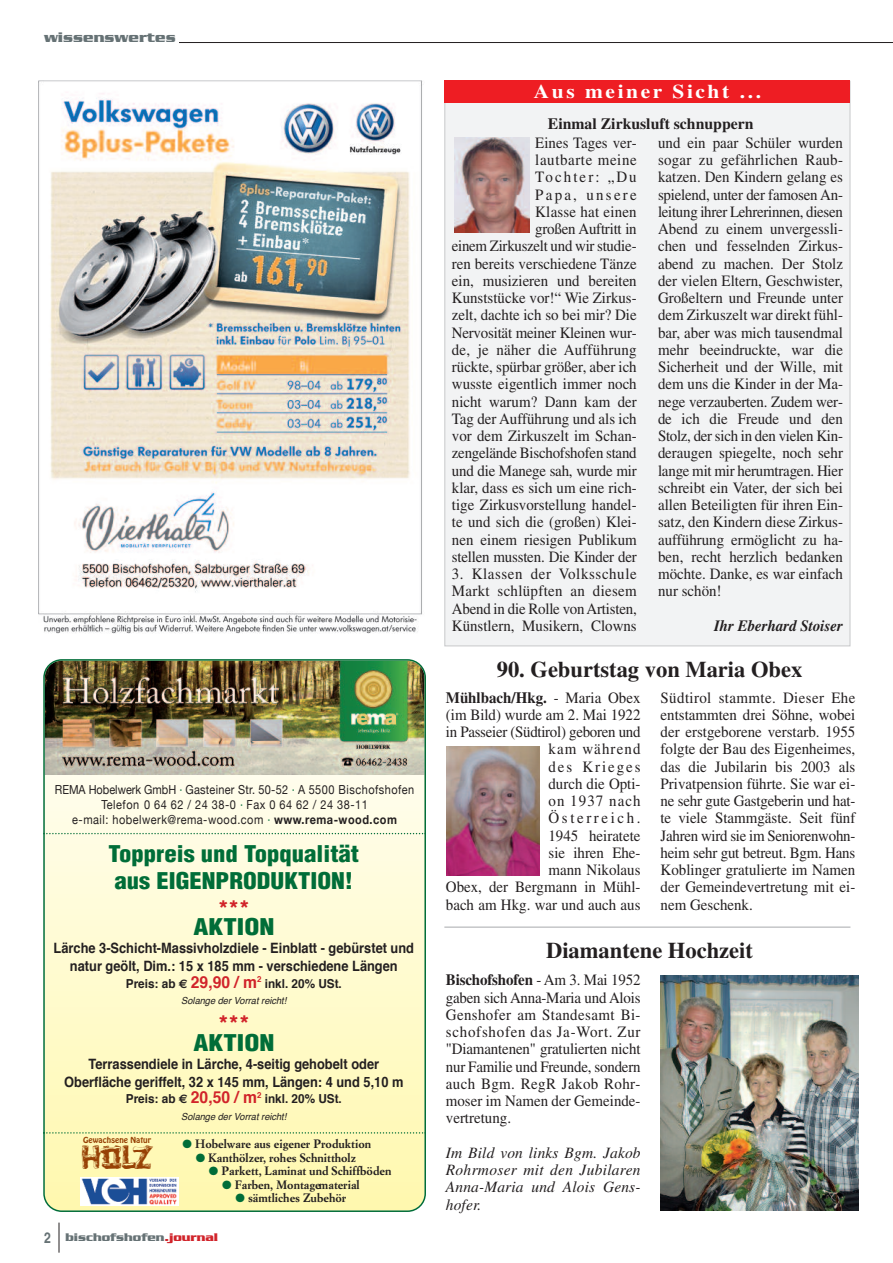
<style>
.page{position:relative;width:893px;height:1263px;background:#fff}
.page>*{position:absolute;margin:0;border:0;box-sizing:border-box;transform-origin:0 0}
.t1{font:29.55px "Logger";color:#974105}
.t2{font:700 22.5px "Times";color:#231f20}
.t3{font:900 condensed 22.5px/27px "Helvetica";color:#006d38;scale:1.1 1}
.t4{font:900 condensed 22.5px "Helvetica";color:#006d38;scale:1.2 1}
.t5{font:900 condensed 20.85px "Helvetica";color:#d1232a}
.t6{font:700 19.5px "Times";letter-spacing:.12em;color:#fff;scale:1.1 1}
.t7{font:15.75px/17.2px "Times";color:#231f20;text-align:justify;scale:.95 1}
.t8{font:italic 15.75px/17.2px "Times";letter-spacing:.01em;color:#231f20;text-align:justify}
.t9{font:700 15.75px "Times";color:#231f20}
.t10{font:italic 700 15.75px "Times";color:#231f20;scale:.95 1}
.t11{font:700 15px "Serpentine";color:#667275}
.t12{font:700 14.25px/18px "Helvetica";color:#231f20;text-align:center;scale:.9 1}
.t13{font:12.45px/15px "Helvetica Neue";letter-spacing:.045em;color:#231f20;text-align:center;scale:.88 1}
.t14{font:700 12.45px "Helvetica";color:#231f20;scale:.95 1}
.t15{font:700 12px "Simoncini Garamond";color:#231f20}
.t16{font:700 12px "Serpentine";color:#667275}
.t17{font:italic 9.75px "Helvetica";color:#231f20;scale:.95 1}
.t18{font:7.35px "Hobo";color:#974105;scale:1.09 1}
.s1{color:#006d38}
.s2{font-weight:700}
.s3{font-family:"Euro Sans"}
.s4{font-size:16.5px;color:#d1232a}
.s5{font-family:"Helvetica";font-stretch:condensed;font-size:15px}
.s6{color:#d1232a}
</style>
<div class="page">
<hr style="left:59px;top:1222px;width:1px;height:31px;background:#231f20">
<hr style="left:43px;top:42px;width:850px;height:1px;background:#231f20">
<div style="left:43px;top:30px;width:136px;height:29px;background:#fff"></div>
<img style="left:38px;top:80px;width:384px;height:554px">
<div style="left:445px;top:82px;width:404px;height:563px;background:#f2f3f4"></div>
<img style="left:446px;top:746px;width:93px;height:130px">
<div style="left:444px;top:81px;width:406px;height:22px;background:#ee1d23"></div>
<img style="left:455px;top:137px;width:74px;height:96px">
<hr style="left:444px;top:927px;width:406px;height:1px;background:#a8a9ad">
<img style="left:661px;top:976px;width:197px;height:235px">
<img style="left:43px;top:659px;width:383px;height:553px">
<svg style="left:43px;top:833px;width:383px;height:1px"></svg>
<svg style="left:43px;top:1132px;width:383px;height:2px"></svg>
<div style="left:80px;top:1177px;width:99px;height:28px;background:#fff"></div>
<img style="left:81px;top:1178px;width:96px;height:26px">
<p class="t11" style="left:44px;top:28px;width:133px">wissenswertes</p>
<p class="t13" style="left:55px;top:781px;width:410px">REMA Hobelwerk GmbH <span class="s1">·</span> Gasteiner Str. 50-52 <span class="s1">·</span> A 5500 Bischofshofen<br>Telefon 0 64 62 / 24 38-0 <span class="s1">·</span> Fax 0 64 62 / 24 38-11<br>e-mail: hobelwerk@rema-wood.com <span class="s1">·</span> <span class="s2">www.rema-wood.com</span></p>
<h2 class="t3" style="left:109px;top:840px;width:229px">Toppreis und Topqualität aus EIGENPRODUKTION!</h2>
<h3 class="t5" style="left:218px;top:896px;width:33px">***</h3>
<h2 class="t4" style="left:193px;top:914px;width:69px">AKTION</h2>
<p class="t12" style="left:54px;top:940px;width:402px">Lärche 3-Schicht-Massivholzdiele - Einblatt - gebürstet und natur geölt, Dim.: 15 x 185 mm - verschiedene Längen</p>
<p class="t14" style="left:126px;top:978px;width:229px">Preis: ab <span class="s3">€</span> <span class="s4">29,90 / m</span><sup>2</sup> inkl. 20% USt.</p>
<p class="t17" style="left:181px;top:997px;width:112px">Solange der Vorrat reicht!</p>
<h3 class="t5" style="left:218px;top:1012px;width:33px">***</h3>
<h2 class="t4" style="left:193px;top:1030px;width:69px">AKTION</h2>
<p class="t12" style="left:64px;top:1056px;width:378px">Terrassendiele in Lärche, 4-seitig gehobelt oder<br>Oberfläche geriffelt, 32 x 145 mm, Längen: 4 und 5,10 m</p>
<p class="t14" style="left:126px;top:1094px;width:229px">Preis: ab <span class="s3">€</span> <span class="s4">20,50 / m</span><sup>2</sup> inkl. 20% USt.</p>
<p class="t17" style="left:181px;top:1112px;width:112px">Solange der Vorrat reicht!</p>
<p class="t18" style="left:83px;top:1137px;width:64px">Gewachsene Natur</p>
<h1 class="t1" style="left:81px;top:1142px;width:75px">HOLZ</h1>
<p class="t15" style="left:182px;top:1139px;width:190px"><span class="s1">●</span> Hobelware aus eigener Produktion</p>
<p class="t15" style="left:196px;top:1153px;width:162px"><span class="s1">●</span> Kanthölzer, rohes Schnittholz</p>
<p class="t15" style="left:209px;top:1166px;width:184px"><span class="s1">●</span> Parkett, Laminat und Schiffböden</p>
<p class="t15" style="left:222px;top:1179px;width:139px"><span class="s1">●</span> Farben, Montagematerial</p>
<p class="t15" style="left:236px;top:1193px;width:112px"><span class="s1">●</span> sämtliches Zubehör</p>
<p class="t16" style="left:44px;top:1230px;width:176px"><span class="s5">2</span> bischofshofen<span class="s6">.journal</span></p>
<p class="t6" style="left:534px;top:85px;width:208px">Aus meiner Sicht ...</p>
<p class="t9" style="left:548px;top:118px;width:207px">Einmal Zirkusluft schnuppern</p>
<p class="t7" style="left:452px;top:136px;width:196px;text-align:right">Eines Tages ver-<br>lautbarte meine<br>Tochter: „Du<br>Papa, unsere<br>Klasse hat einen<br>großen Auftritt in<br>einem Zirkuszelt und wir studie&shy;ren bereits verschiedene Tänze ein, musizieren und bereiten<br>Kunststücke vor!“ Wie Zirkus&shy;zelt, dachte ich so bei mir? Die<br>Nervosität meiner Kleinen wur&shy;de, je näher die Aufführung rückte, spürbar größer, aber ich wusste eigentlich immer noch nicht warum? Dann kam der<br>Tag der Aufführung und als ich vor dem Zirkuszelt im Schan&shy;zengelände Bischofshofen stand und die Manege sah, wurde mir klar, dass es sich um eine rich&shy;tige Zirkusvorstellung handel&shy;te und sich die (großen) Klei&shy;nen einem riesigen Publikum stellen mussten. Die Kinder der</p>
<p class="t7" style="left:452px;top:567px;width:196px">3. Klassen der Volksschule Markt schlüpften an diesem Abend in die Rolle vonArtisten, Künstlern, Musikern, Clowns</p>
<p class="t7" style="left:658px;top:136px;width:196px">und ein paar Schüler wurden sogar zu gefährlichen Raub&shy;katzen. Den Kindern gelang es spielend, unter der famosen An&shy;leitung ihrer Lehrerinnen, diesen Abend zu einem unvergessli&shy;chen und fesselnden Zirkus&shy;abend zu machen. Der Stolz der vielen Eltern, Geschwister, Großeltern und Freunde unter dem Zirkuszelt war direkt fühl&shy;bar, aber was mich tausendmal mehr beeindruckte, war die Sicherheit und der Wille, mit dem uns die Kinder in der Ma&shy;nege verzauberten. Zudem wer&shy;de ich die Freude und den Stolz, der sich in den vielen Kin&shy;deraugen spiegelte, noch sehr lange mit mir herumtragen. Hier schreibt ein Vater, der sich bei allen Beteiligten für ihren Ein&shy;satz, den Kindern diese Zirkus&shy;aufführung ermöglicht zu ha&shy;ben, recht herzlich bedanken möchte. Danke, es war einfach nur schön!</p>
<p class="t10" style="left:714px;top:620px;width:137px">Ihr Eberhard Stoiser</p>
<h2 class="t2" style="left:497px;top:661px;width:307px">90. Geburtstag von Maria Obex</h2>
<p class="t7" style="left:446px;top:690px;width:206px;text-align:right"><span class="s2">Mühlbach/Hkg.</span> - Maria Obex (im Bild) wurde am 2. Mai 1922 in Passeier (Südtirol) geboren und kam während<br>des Krieges<br>durch die Opti-<br>on 1937 nach<br>Österreich.<br>1945 heiratete<br>sie ihren Ehe-<br>mann Nikolaus<br>Obex, der Bergmann in Mühl&shy;bach am Hkg. war und auch aus</p>
<p class="t7" style="left:661px;top:690px;width:206px">Südtirol stammte. Dieser Ehe entstammten drei Söhne, wobei der erstgeborene verstarb. 1955 folgte der Bau des Eigenheimes, das die Jubilarin bis 2003 als Privatpension führte. Sie war ei&shy;ne sehr gute Gastgeberin und hat&shy;te viele Stammgäste. Seit fünf Jahren wird sie im Seniorenwohn&shy;heim sehr gut betreut. Bgm. Hans Koblinger gratulierte im Namen der Gemeindevertretung mit ei&shy;nem Geschenk.</p>
<h2 class="t2" style="left:546px;top:942px;width:208px">Diamantene Hochzeit</h2>
<p class="t7" style="left:446px;top:973px;width:206px"><span class="s2">Bischofshofen</span> - Am 3. Mai 1952 gaben sich Anna-Maria und Alois Genshofer am Standesamt Bi&shy;schofshofen das Ja-Wort. Zur "Diamantenen" gratulierten nicht nur Familie und Freunde, sondern auch Bgm. RegR Jakob Rohr&shy;moser im Namen der Gemeinde&shy;vertretung.</p>
<p class="t8" style="left:446px;top:1145px;width:196px">Im Bild von links Bgm. Jakob Rohrmoser mit den Jubilaren Anna-Maria und Alois Gens&shy;hofer.</p>
</div>
